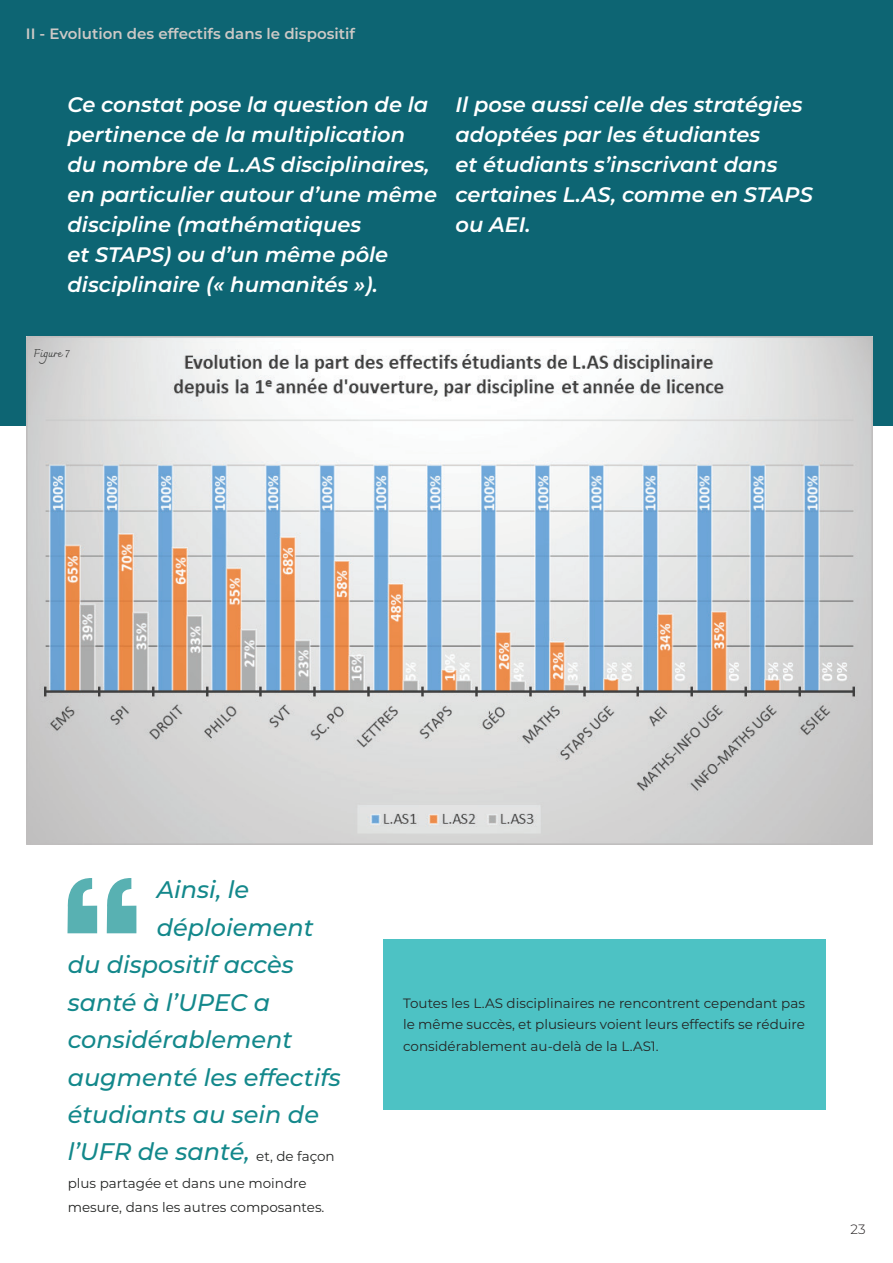
<style>
.page{position:relative;width:893px;height:1263px;background:#fff}
.page>*{position:absolute;margin:0;border:0;box-sizing:border-box;transform-origin:0 0}
.t1{font:italic 500 24px "Montserrat";color:#13888b}
.t2{font:italic 600 21px/30px "Montserrat";color:#fff}
.t3{font:600 15px "Montserrat";color:#cdc9c6}
.t4{font:13.5px/21px "Montserrat";color:#242524;text-align:justify}
.t5{font:300 13.5px "Montserrat";color:#231f20}
.t6{font:11.1px "Charmonman";color:#242524}
.s1{font-weight:400;font-style:normal;font-size:13.5px;color:#242524}
</style>
<div class="page">
<div style="left:0;top:0;width:893px;height:425px;background:#0d6573"></div>
<div style="left:383px;top:939px;width:442px;height:171px;background:#4dc2c4"></div>
<img style="left:27px;top:336px;width:845px;height:508px">
<svg style="left:106px;top:878px;width:30px;height:55px"></svg>
<svg style="left:67px;top:878px;width:30px;height:55px"></svg>
<p class="t3" style="left:26px;top:23px;width:331px">II - Evolution des effectifs dans le dispositif</p>
<p class="t2" style="left:68px;top:89px;width:371px">Ce constat pose la question de la pertinence de la multiplication du nombre de L.AS disciplinaires, en particulier autour d’une même discipline (mathématiques<br>et STAPS) ou d’un même pôle disciplinaire (« humanités »).</p>
<p class="t2" style="left:455px;top:89px;width:359px">Il pose aussi celle des stratégies adoptées par les étudiantes<br>et étudiants s’inscrivant dans certaines L.AS, comme en STAPS ou AEI.</p>
<p class="t6" style="left:33px;top:347px;width:38px">Figure 7</p>
<p class="t1" style="left:157px;top:873px;width:94px">Ainsi, le</p>
<p class="t1" style="left:157px;top:910px;width:159px">déploiement</p>
<p class="t1" style="left:68px;top:948px;width:228px">du dispositif accès</p>
<p class="t1" style="left:68px;top:985px;width:204px">santé à l’UPEC a</p>
<p class="t1" style="left:68px;top:1023px;width:226px">considérablement</p>
<p class="t1" style="left:68px;top:1060px;width:275px">augmenté les effectifs</p>
<p class="t1" style="left:68px;top:1098px;width:253px">étudiants au sein de</p>
<p class="t1" style="left:68px;top:1135px;width:269px">l’UFR de santé, <span class="s1">et, de façon</span></p>
<p class="t4" style="left:68px;top:1170px;width:258px;line-height:24px">plus partagée et dans une moindre mesure, dans les autres composantes.</p>
<p class="t4" style="left:403px;top:993px;width:403px">Toutes les L.AS disciplinaires ne rencontrent cependant pas le même succès, et plusieurs voient leurs effectifs se réduire considérablement au-delà de la L.AS1.</p>
<p class="t5" style="left:850px;top:1220px;width:17px">23</p>
</div>
